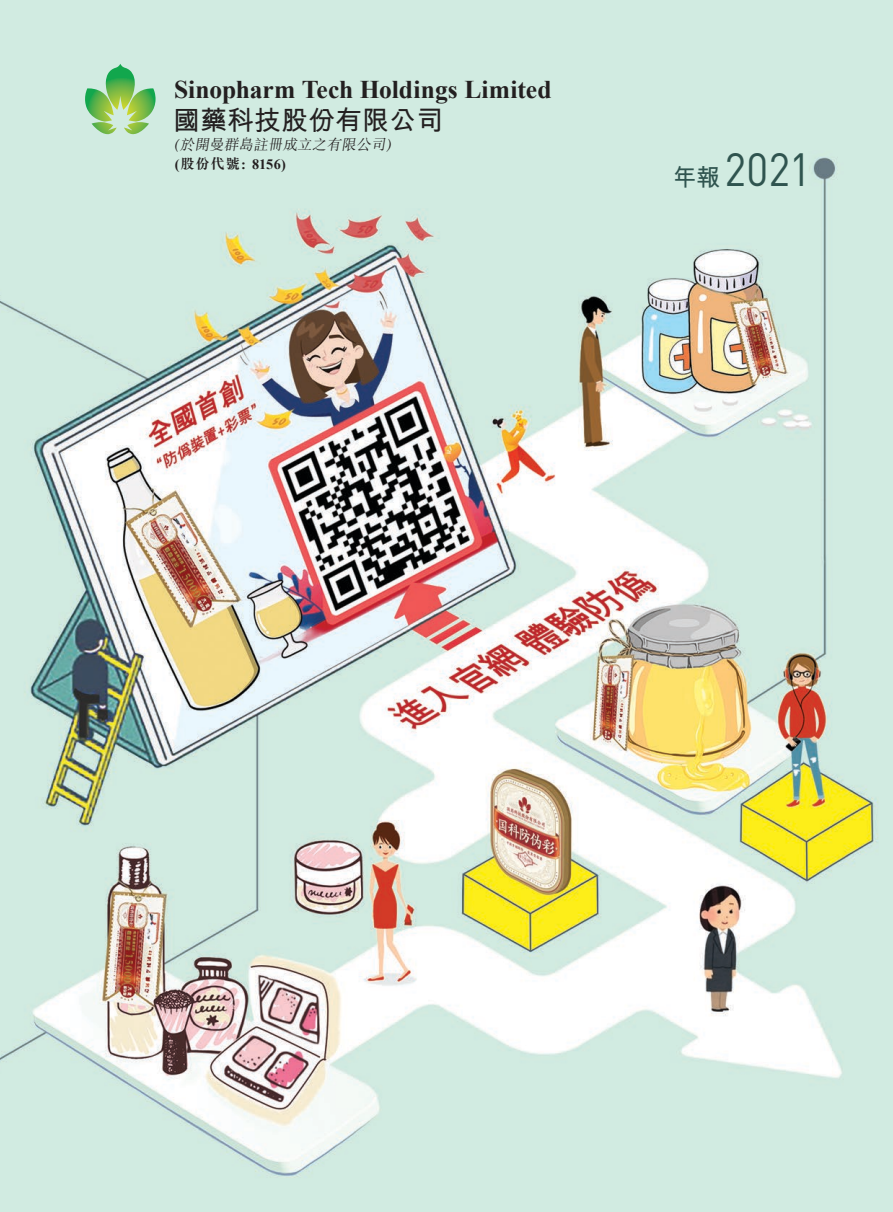
<style>
.page{position:relative;width:893px;height:1212px;background:#fff}
.page>*{position:absolute;margin:0;border:0;box-sizing:border-box;transform-origin:0 0}
.t1{font:45.9px "DIN Pro";color:#2f544f;scale:.91 1}
.t2{font:700 27px "M Hei HK";color:#231f20}
.t3{font:700 25.5px "Times New Roman";color:#231f20}
.t4{font:700 24px "M Hei HK";color:#2f544f}
.t5{font:italic 300 14.85px "M Sung HK";color:#231f20}
.t6{font:italic 500 14.85px "M Sung HK";color:#231f20}
.t7{font:700 14.25px "Times New Roman";color:#231f20}
.s1{font-family:"M Sung HK"}
</style>
<div class="page">
<img style="left:0;top:0;width:893px;height:1212px">
<svg style="left:85px;top:64px;width:71px;height:70px;background:#99cf8f"></svg>
<p class="t3" style="left:174px;top:71px;width:379px">Sinopharm Tech Holdings Limited</p>
<p class="t2" style="left:173px;top:100px;width:272px">國藥科技股份有限公司</p>
<p class="t5" style="left:180px;top:134px;width:210px">於開曼群島註冊成立之有限公司</p>
<p class="t6" style="left:173px;top:133px;width:11px">(</p>
<p class="t6" style="left:386px;top:133px;width:11px">(</p>
<p class="t7" style="left:175px;top:154px;width:113px">(<span class="s1">股份代號</span>: 8156)</p>
<h1 class="t1" style="left:724px;top:138px;width:97px">2021</h1>
<p class="t4" style="left:673px;top:159px;width:49px">年報</p>
</div>
